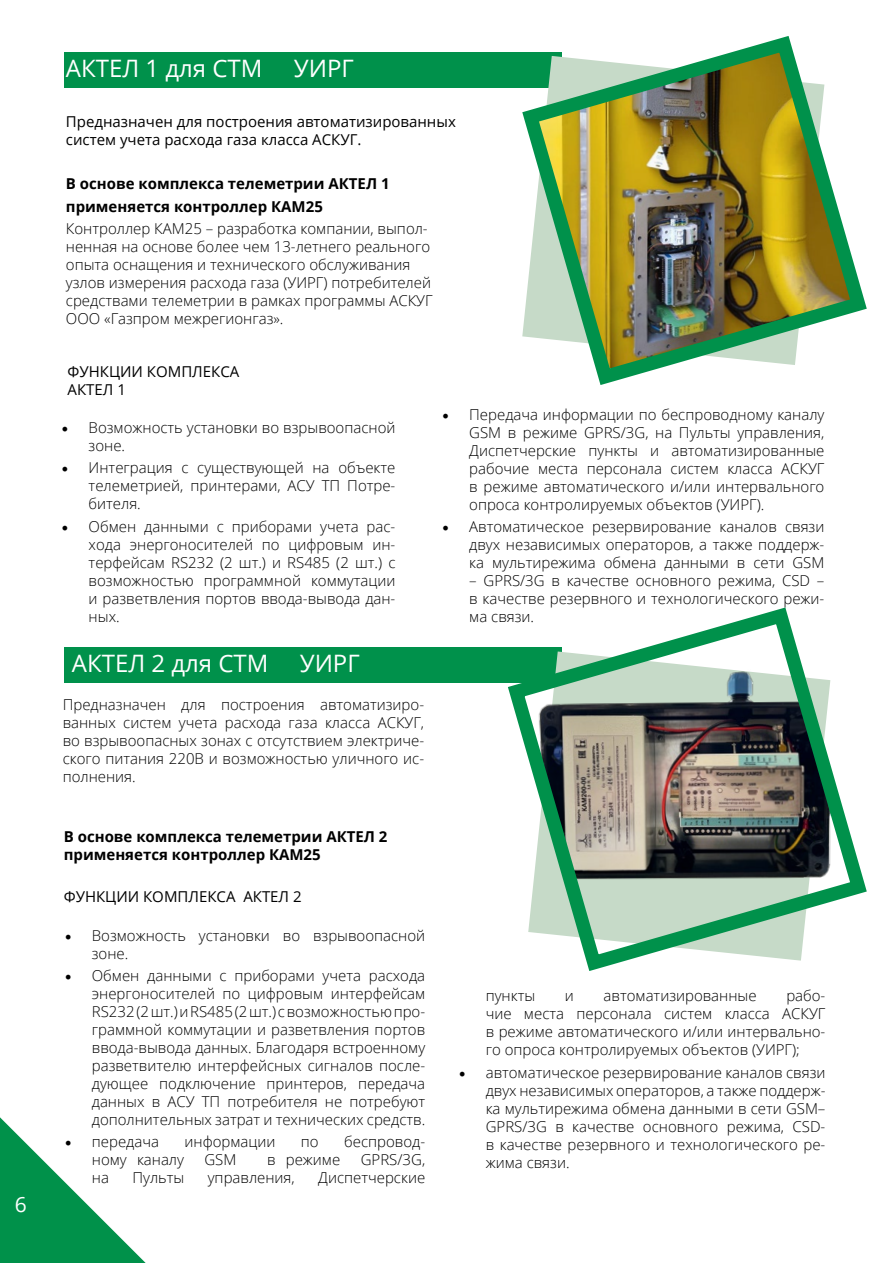
<style>
.page{position:relative;width:893px;height:1263px;background:#fff}
.page>*{position:absolute;margin:0;border:0;box-sizing:border-box;transform-origin:0 0}
.t1{font:24px "Open Sans";color:#fff}
.t2{font:21px "Open Sans";color:#fff}
.t3{font:300 15px/18px "Open Sans";color:#000;text-align:justify}
.t4{font:15px/18px "Open Sans";color:#000}
.t5{font:700 15px/22.2px "Open Sans";color:#000}
.s1{font-family:"Minion Pro";font-weight:400;font-size:18px}
</style>
<div class="page">
<svg style="left:0;top:1117px;width:146px;height:146px"></svg>
<div style="left:64px;top:52px;width:497px;height:35px;background:#00914b"></div>
<div style="left:64px;top:647px;width:497px;height:35px;background:#00914b"></div>
<img style="left:514px;top:36px;width:353px;height:349px">
<svg style="left:499px;top:607px;width:368px;height:364px"></svg>
<h2 class="t2" style="left:15px;top:1190px;width:14px">6</h2>
<h1 class="t1" style="left:66px;top:52px;width:198px">АКТЕЛ 1 для СТМ</h1>
<h1 class="t1" style="left:294px;top:52px;width:62px">УИРГ</h1>
<p class="t4" style="left:66px;top:112px;width:391px">Предназначен для построения автоматизированных систем учета расхода газа класса АСКУГ.</p>
<p class="t5" style="left:66px;top:172px;width:325px">В основе комплекса телеметрии АКТЕЛ 1 применяется контроллер КАМ25</p>
<p class="t3" style="left:66px;top:219px;width:368px;text-align:left">Контроллер КАМ25 – разработка компании, выпол&shy;ненная на основе более чем 13-летнего реального опыта оснащения и технического обслуживания узлов измерения расхода газа (УИРГ) потребителей средствами телеметрии в рамках программы АСКУГ ООО «Газпром межрегионгаз».</p>
<p class="t4" style="left:68px;top:362px;width:173px">ФУНКЦИИ КОМПЛЕКСА<br>АКТЕЛ 1</p>
<p class="t3" style="left:89px;top:418px;width:308px;text-indent:-27px"><span class="s1">•</span> Возможность установки во взрывоопасной зоне.</p>
<p class="t3" style="left:89px;top:459px;width:308px;text-indent:-27px"><span class="s1">•</span> Интеграция с существующей на объекте телеметрией, принтерами, АСУ ТП Потре&shy;бителя.</p>
<p class="t3" style="left:89px;top:517px;width:308px;text-indent:-27px"><span class="s1">•</span> Обмен данными с приборами учета рас&shy;хода энергоносителей по цифровым ин&shy;терфейсам RS232 (2 шт.) и RS485 (2 шт.) с возможностью программной коммутации и разветвления портов ввода-вывода дан&shy;ных.</p>
<h1 class="t1" style="left:72px;top:647px;width:198px">АКТЕЛ 2 для СТМ</h1>
<h1 class="t1" style="left:300px;top:647px;width:62px">УИРГ</h1>
<p class="t3" style="left:63px;top:695px;width:363px">Предназначен для построения автоматизиро&shy;ванных систем учета расхода газа класса АСКУГ, во взрывоопасных зонах с отсутствием электриче&shy;ского питания 220В и возможностью уличного ис&shy;полнения.</p>
<p class="t3" style="left:469px;top:405px;width:357px;text-indent:-27px"><span class="s1">•</span> Передача информации по беспроводному каналу GSM в режиме GPRS/3G, на Пульты управления, Диспетчерские пункты и автоматизированные рабочие места персонала систем класса АСКУГ в режиме автоматического и/или интервального опроса контролируемых объектов (УИРГ).</p>
<p class="t3" style="left:469px;top:517px;width:357px;text-indent:-27px"><span class="s1">•</span> Автоматическое резервирование каналов связи двух независимых операторов, а также поддерж&shy;ка мультирежима обмена данными в сети GSM</p>
<p class="t3" style="left:469px;top:571px;width:357px">– GPRS/3G в качестве основного режима, CSD – в качестве резервного и технологического режи&shy;ма связи.</p>
<p class="t5" style="left:64px;top:827px;width:325px;line-height:18px">В основе комплекса телеметрии АКТЕЛ 2 применяется контроллер КАМ25</p>
<p class="t4" style="left:64px;top:887px;width:239px">ФУНКЦИИ КОМПЛЕКСА АКТЕЛ 2</p>
<p class="t3" style="left:92px;top:926px;width:335px;text-indent:-27px"><span class="s1">•</span> Возможность установки во взрывоопасной зоне.</p>
<p class="t3" style="left:92px;top:966px;width:335px;text-indent:-27px"><span class="s1">•</span> Обмен данными с приборами учета расхода энергоносителей по цифровым интерфейсам RS232 (2 шт.) и RS485 (2 шт.) с возможностью про&shy;граммной коммутации и разветвления портов ввода-вывода данных. Благодаря встроенному разветвителю интерфейсных сигналов после&shy;дующее подключение принтеров, передача данных в АСУ ТП потребителя не потребуют дополнительных затрат и технических средств.</p>
<p class="t3" style="left:65px;top:1132px;width:96px"><span class="s1">•</span> передача</p>
<p class="t3" style="left:185px;top:1132px;width:92px">информации</p>
<p class="t3" style="left:301px;top:1132px;width:19px">по</p>
<p class="t3" style="left:344px;top:1132px;width:82px">беспровод-</p>
<p class="t3" style="left:92px;top:1150px;width:94px">ному каналу</p>
<p class="t3" style="left:204px;top:1150px;width:33px">GSM</p>
<p class="t3" style="left:267px;top:1150px;width:75px">в режиме</p>
<p class="t3" style="left:361px;top:1150px;width:66px">GPRS/3G,</p>
<p class="t3" style="left:92px;top:1168px;width:19px">на</p>
<p class="t3" style="left:132px;top:1168px;width:53px">Пульты</p>
<p class="t3" style="left:208px;top:1168px;width:89px">управления,</p>
<p class="t3" style="left:318px;top:1168px;width:108px">Диспетчерские</p>
<p class="t3" style="left:486px;top:986px;width:341px;text-indent:301px">рабо&shy;чие места персонала систем класса АСКУГ в режиме автоматического и/или интервально&shy;го опроса контролируемых объектов (УИРГ);</p>
<p class="t3" style="left:486px;top:1063px;width:341px;text-indent:-27px"><span class="s1">•</span> автоматическое резервирование каналов связи двух независимых операторов, а также поддерж&shy;ка мультирежима обмена данными в сети GSM– GPRS/3G в качестве основного режима, CSD&shy;в качестве резервного и технологического ре&shy;жима связи.</p>
<p class="t3" style="left:486px;top:986px;width:51px">пункты</p>
<p class="t3" style="left:565px;top:986px;width:10px">и</p>
<p class="t3" style="left:604px;top:986px;width:155px">автоматизированные</p>
</div>
